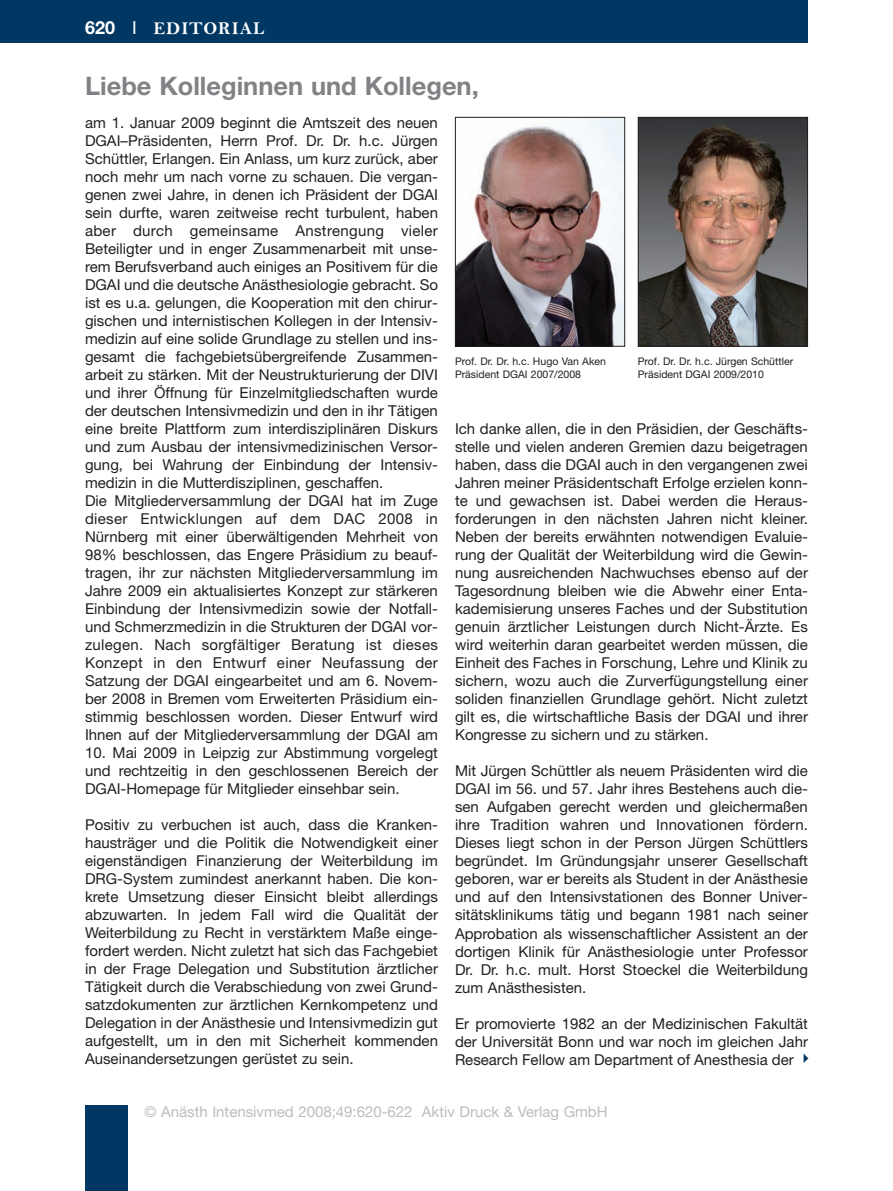
<style>
.page{position:relative;width:893px;height:1191px;background:#fff}
.page>*{position:absolute;margin:0;border:0;box-sizing:border-box;transform-origin:0 0}
.t1{font:700 25.5px "Helvetica Neue";color:#808285}
.t2{font:18px "Bell MT Bold";letter-spacing:.055em;color:#fff}
.t3{font:15px/18px "Helvetica Neue";color:#231f20;text-align:justify}
.t4{font:15px "Helvetica Neue";color:#bcbdc0}
.t5{font:10.5px/13.5px "Helvetica Neue";color:#231f20}
.s1{font-family:"Helvetica Neue";font-weight:700}
.s2{font-family:"Helvetica Neue"}
</style>
<div class="page">
<div style="left:0;top:0;width:808px;height:43px;background:#003863"></div>
<div style="left:85px;top:1106px;width:43px;height:85px;background:#003863"></div>
<img style="left:457px;top:119px;width:166px;height:226px">
<div style="left:455px;top:117px;width:170px;height:230px;border:1px solid #231f20"></div>
<img style="left:640px;top:119px;width:166px;height:226px">
<div style="left:638px;top:117px;width:170px;height:230px;border:1px solid #231f20"></div>
<p class="t2" style="left:85px;top:17px;width:181px"><span class="s1">620</span> <span class="s2">I</span> EDITORIAL</p>
<h1 class="t1" style="left:85px;top:77px;width:395px">Liebe Kolleginnen und Kollegen,</h1>
<p class="t3" style="left:85px;top:115px;width:354px;text-align:left">am 1. Januar 2009 beginnt die Amtszeit des neuen DGAI–Präsidenten, Herrn Prof. Dr. Dr. h.c. Jürgen Schüttler, Erlangen. Ein Anlass, um kurz zurück, aber noch mehr um nach vorne zu schauen. Die vergan&shy;genen zwei Jahre, in denen ich Präsident der DGAI sein durfte, waren zeitweise recht turbulent, haben aber durch gemeinsame Anstrengung vieler Beteiligter und in enger Zusammenarbeit mit unse&shy;rem Berufsverband auch einiges an Positivem für die DGAI und die deutsche Anästhesiologie gebracht. So ist es u.a. gelungen, die Kooperation mit den chirur&shy;gischen und internistischen Kollegen in der Intensiv - medizin auf eine solide Grundlage zu stellen und ins&shy;gesamt die fachgebietsübergreifende Zusammen - arbeit zu stärken. Mit der Neustrukturierung der DIVI und ihrer Öffnung für Einzelmitgliedschaften wurde der deutschen Intensivmedizin und den in ihr Tätigen eine breite Plattform zum interdisziplinären Diskurs und zum Ausbau der intensivmedizinischen Versor - gung, bei Wahrung der Einbindung der Intensiv - medizin in die Mutterdisziplinen, geschaffen.<br>Die Mitgliederversammlung der DGAI hat im Zuge dieser Entwicklungen auf dem DAC 2008 in Nürnberg mit einer überwältigenden Mehrheit von 98% beschlossen, das Engere Präsidium zu beauf&shy;tragen, ihr zur nächsten Mitgliederversammlung im Jahre 2009 ein aktualisiertes Konzept zur stärkeren Einbindung der Intensivmedizin sowie der Notfall&shy;und Schmerz medizin in die Strukturen der DGAI vor&shy;zulegen. Nach sorgfältiger Beratung ist dieses Konzept in den Entwurf einer Neufassung der Satzung der DGAI eingearbeitet und am 6. Novem - ber 2008 in Bremen vom Erweiterten Präsidium ein&shy;stimmig beschlossen worden. Dieser Entwurf wird Ihnen auf der Mitglieder ver sammlung der DGAI am</p>
<p class="t3" style="left:85px;top:745px;width:354px">10. Mai 2009 in Leipzig zur Abstimmung vorgelegt und rechtzeitig in den geschlossenen Bereich der DGAI-Home page für Mitglieder einsehbar sein.</p>
<p class="t3" style="left:85px;top:817px;width:354px">Positiv zu verbuchen ist auch, dass die Kranken - hausträger und die Politik die Notwendigkeit einer eigenständigen Finanzierung der Weiterbildung im DRG-System zumindest anerkannt haben. Die kon&shy;krete Umsetzung dieser Einsicht bleibt allerdings abzuwarten. In jedem Fall wird die Qualität der Weiterbildung zu Recht in verstärktem Maße einge&shy;fordert werden. Nicht zuletzt hat sich das Fachgebiet in der Frage Delegation und Substitution ärztlicher Tätigkeit durch die Verabschiedung von zwei Grund - satz dokumenten zur ärztlichen Kernkom pe tenz und Delegation in der Anästhesie und Intensivmedizin gut aufgestellt, um in den mit Sicherheit kommenden Aus einander setzungen gerüstet zu sein.</p>
<p class="t5" style="left:455px;top:355px;width:152px">Prof. Dr. Dr. h.c. Hugo Van Aken<br>Präsident DGAI 2007/2008</p>
<p class="t5" style="left:638px;top:355px;width:157px">Prof. Dr. Dr. h.c. Jürgen Schüttler<br>Präsident DGAI 2009/2010</p>
<p class="t3" style="left:455px;top:421px;width:354px">Ich danke allen, die in den Präsidien, der Geschäfts - stelle und vielen anderen Gremien dazu beigetragen haben, dass die DGAI auch in den vergangenen zwei Jahren meiner Präsidentschaft Erfolge erzielen konn&shy;te und gewachsen ist. Dabei werden die Heraus - forderungen in den nächsten Jahren nicht kleiner.<br>Neben der bereits erwähnten notwendigen Evaluie - rung der Qualität der Weiter bildung wird die Gewin - nung ausreichenden Nach wuchses ebenso auf der Tagesordnung bleiben wie die Abwehr einer Enta&shy;kade misierung unseres Faches und der Substitution genuin ärztlicher Leistungen durch Nicht-Ärzte. Es wird weiterhin daran gearbeitet werden müssen, die Einheit des Faches in Forschung, Lehre und Klinik zu sichern, wozu auch die Zurverfügungstellung einer soliden finanziellen Grundlage gehört. Nicht zuletzt gilt es, die wirtschaftliche Basis der DGAI und ihrer Kongresse zu sichern und zu stärken.</p>
<p class="t3" style="left:455px;top:763px;width:354px">Mit Jürgen Schüttler als neuem Präsidenten wird die DGAI im 56. und 57. Jahr ihres Bestehens auch die&shy;sen Aufgaben gerecht werden und gleichermaßen ihre Tradition wahren und Innovationen fördern.<br>Dieses liegt schon in der Person Jürgen Schüttlers begründet. Im Gründungsjahr unserer Gesellschaft geboren, war er bereits als Student in der Anästhesie und auf den Intensivstationen des Bonner Univer - sitäts klinikums tätig und begann 1981 nach seiner Approbation als wissenschaftlicher Assistent an der dortigen Klinik für Anästhesiologie unter Professor Dr. Dr. h.c. mult. Horst Stoeckel die Weiterbildung zum Anästhesisten.</p>
<p class="t3" style="left:455px;top:1015px;width:354px">Er promovierte 1982 an der Medizinischen Fakultät der Universität Bonn und war noch im gleichen Jahr Research Fellow am Department of Anesthesia der</p>
<p class="t4" style="left:145px;top:1106px;width:465px">© Anästh Intensivmed 2008;49:620-622 Aktiv Druck &amp; Verlag GmbH</p>
</div>
